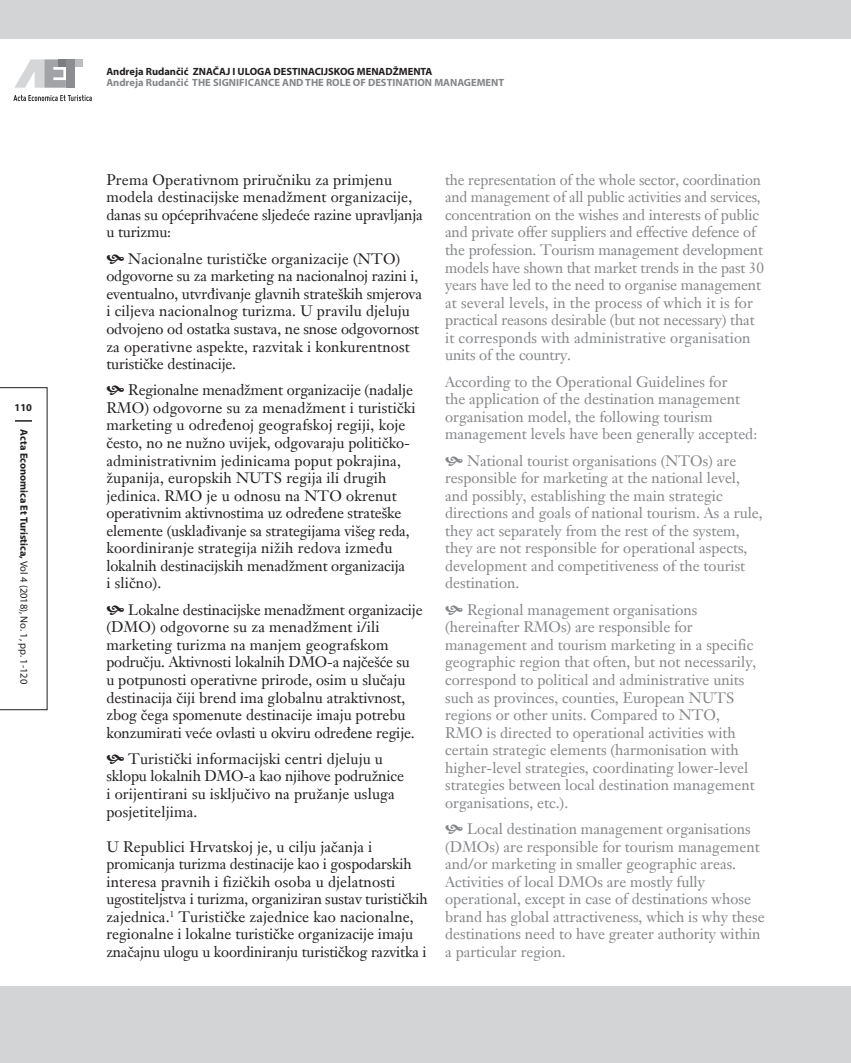
<style>
.page{position:relative;width:851px;height:1063px;background:#fff}
.page>*{position:absolute;margin:0;border:0;box-sizing:border-box;transform-origin:0 0}
.t1{font:15px/17.5px "Janson HR";color:#848689}
.t2{font:15px/17.5px "Janson HR";color:#231f20}
.t3{font:700 10.5px "Myriad Pro";color:#231f20}
.t4{font:700 10.5px "Myriad Pro";color:#848689}
.s1{font-weight:400}
</style>
<div class="page">
<div style="left:0;top:0;width:850px;height:38px;background:#d3d4d6"></div>
<div style="left:0;top:986px;width:850px;height:77px;background:#d3d4d6"></div>
<svg style="left:0;top:387px;width:47px;height:323px"></svg>
<svg style="left:14px;top:59px;width:52px;height:29px"></svg>
<div style="left:66px;top:59px;width:9px;height:29px;background:#8b8d90"></div>
<div style="left:58px;top:59px;width:8px;height:8px;background:#7a7c7f"></div>
<div style="left:75px;top:59px;width:7px;height:8px;background:#bcbdc0"></div>
<svg style="left:14px;top:95px;width:78px;height:6px"></svg>
<p class="t3" style="left:15px;top:401px;width:19px">110</p>
<p class="t3" style="left:31px;top:429px;width:256px;rotate:90deg">Acta Economica Et Turistica, <span class="s1">Vol 4 (2018), No. 1, pp. 1-120</span></p>
<p class="t3" style="left:106px;top:64px;width:327px">Andreja Rudančić ZNAČAJ I ULOGA DESTINACIJSKOG MENADŽMENTA</p>
<p class="t4" style="left:106px;top:76px;width:399px">Andreja Rudančić THE SIGNIFICANCE AND THE ROLE OF DESTINATION MANAGEMENT</p>
<p class="t2" style="left:106px;top:171px;width:318px">Prema Operativnom priručniku za primjenu modela destinacijske menadžment organizacije, danas su općeprihvaćene sljedeće razine upravljanja u turizmu:</p>
<p class="t2" style="left:106px;top:250px;width:317px;text-indent:22px">Nacionalne turističke organizacije (NTO) odgovorne su za marketing na nacionalnoj razini i, eventualno, utvrđivanje glavnih strateških smjerova i ciljeva nacionalnog turizma. U pravilu djeluju odvojeno od ostatka sustava, ne snose odgovornost za operativne aspekte, razvitak i konkurentnost turističke destinacije.</p>
<p class="t2" style="left:106px;top:381px;width:311px;text-indent:22px">Regionalne menadžment organizacije (nadalje RMO) odgovorne su za menadžment i turistički marketing u određenoj geografskoj regiji, koje često, no ne nužno uvijek, odgovaraju političko&shy;administrativnim jedinicama poput pokrajina, županija, europskih NUTS regija ili drugih jedinica. RMO je u odnosu na NTO okrenut operativnim aktivnostima uz određene strateške elemente (usklađivanje sa strategijama višeg reda, koordiniranje strategija nižih redova između lokalnih destinacijskih menadžment organizacija<br>i slično).</p>
<p class="t2" style="left:106px;top:601px;width:318px;text-indent:22px">Lokalne destinacijske menadžment organizacije (DMO) odgovorne su za menadžment i/ili marketing turizma na manjem geografskom području. Aktivnosti lokalnih DMO-a najčešće su<br>u potpunosti operativne prirode, osim u slučaju destinacija čiji brend ima globalnu atraktivnost, zbog čega spomenute destinacije imaju potrebu konzumirati veće ovlasti u okviru određene regije.</p>
<p class="t2" style="left:106px;top:750px;width:299px;text-indent:22px">Turistički informacijski centri djeluju u sklopu lokalnih DMO-a kao njihove podružnice i orijentirani su isključivo na pružanje usluga posjetiteljima.</p>
<p class="t2" style="left:106px;top:838px;width:323px">U Republici Hrvatskoj je, u cilju jačanja i promicanja turizma destinacije kao i gospodarskih interesa pravnih i fizičkih osoba u djelatnosti ugostiteljstva i turizma, organiziran sustav turističkih zajednica.<sup>1</sup> Turističke zajednice kao nacionalne, regionalne i lokalne turističke organizacije imaju značajnu ulogu u koordiniranju turističkog razvitka i</p>
<p class="t1" style="left:445px;top:171px;width:320px">the representation of the whole sector, coordination and management of all public activities and services, concentration on the wishes and interests of public and private offer suppliers and effective defence of the profession. Tourism management development models have shown that market trends in the past 30 years have led to the need to organise management at several levels, in the process of which it is for practical reasons desirable (but not necessary) that it corresponds with administrative organisation units of the country.</p>
<p class="t1" style="left:445px;top:373px;width:313px">According to the Operational Guidelines for<br>the application of the destination management organisation model, the following tourism management levels have been generally accepted:</p>
<p class="t1" style="left:445px;top:452px;width:319px;text-indent:22px">National tourist organisations (NTOs) are responsible for marketing at the national level, and possibly, establishing the main strategic directions and goals of national tourism. As a rule, they act separately from the rest of the system, they are not responsible for operational aspects, development and competitiveness of the tourist destination.</p>
<p class="t1" style="left:445px;top:601px;width:313px;text-indent:22px">Regional management organisations (hereinafter RMOs) are responsible for management and tourism marketing in a specific geographic region that often, but not necessarily, correspond to political and administrative units such as provinces, counties, European NUTS regions or other units. Compared to NTO, RMO is directed to operational activities with certain strategic elements (harmonisation with higher-level strategies, coordinating lower-level strategies between local destination management organisations, etc.).</p>
<p class="t1" style="left:445px;top:820px;width:321px;text-indent:22px">Local destination management organisations (DMOs) are responsible for tourism management and/or marketing in smaller geographic areas.<br>Activities of local DMOs are mostly fully operational, except in case of destinations whose brand has global attractiveness, which is why these destinations need to have greater authority within a particular region.</p>
</div>
